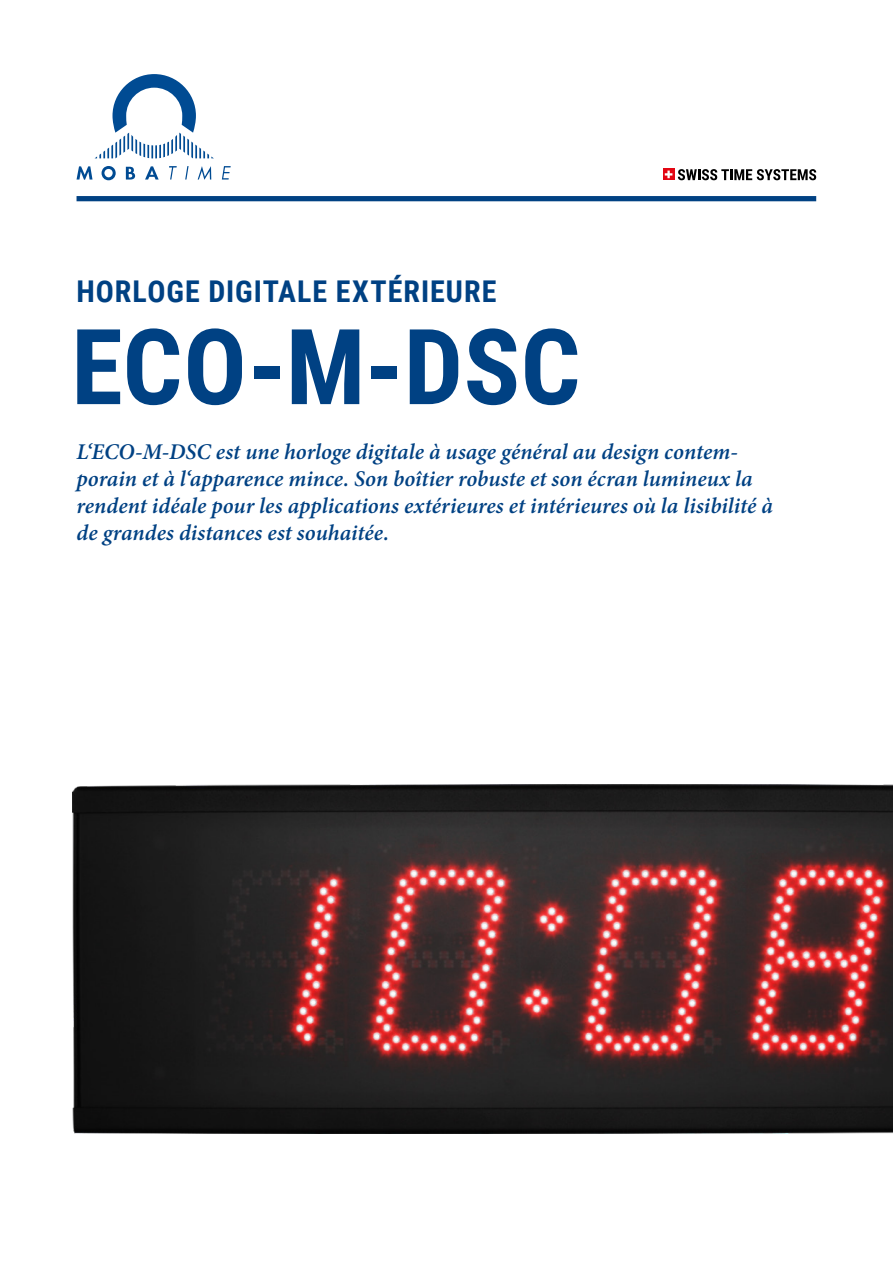
<style>
.page{position:relative;width:893px;height:1263px;background:#fff}
.page>*{position:absolute;margin:0;border:0;box-sizing:border-box;transform-origin:0 0}
.t1{font:700 105px "Roboto Condensed";letter-spacing:.005em;color:#004183}
.t2{font:700 30px "Roboto Condensed";letter-spacing:.03em;color:#004183}
.t3{font:italic 600 22.5px/27px "Minion Pro";color:#004183}
</style>
<div class="page">
<svg style="left:95px;top:74px;width:119px;height:84px"></svg>
<svg style="left:77px;top:166px;width:15px;height:14px"></svg>
<svg style="left:102px;top:166px;width:14px;height:14px"></svg>
<svg style="left:126px;top:167px;width:9px;height:13px"></svg>
<svg style="left:145px;top:166px;width:14px;height:14px"></svg>
<svg style="left:169px;top:166px;width:8px;height:14px"></svg>
<svg style="left:185px;top:166px;width:4px;height:14px"></svg>
<svg style="left:198px;top:166px;width:13px;height:14px"></svg>
<svg style="left:222px;top:166px;width:9px;height:14px"></svg>
<svg style="left:663px;top:169px;width:11px;height:11px"></svg>
<svg style="left:665px;top:171px;width:7px;height:7px"></svg>
<svg style="left:678px;top:169px;width:138px;height:11px"></svg>
<div style="left:77px;top:196px;width:739px;height:5px;background:#004183"></div>
<img style="left:72px;top:784px;width:821px;height:349px">
<p class="t2" style="left:77px;top:270px;width:421px">HORLOGE DIGITALE EXTÉRIEURE</p>
<p class="t1" style="left:71px;top:293px;width:511px">ECO-M-DSC</p>
<p class="t3" style="left:77px;top:438px;width:698px">L‘ECO-M-DSC est une horloge digitale à usage général au design contem&shy;porain et à l‘apparence mince. Son boîtier robuste et son écran lumineux la rendent idéale pour les applications extérieures et intérieures où la lisibilité à de grandes distances est souhaitée.</p>
</div>
